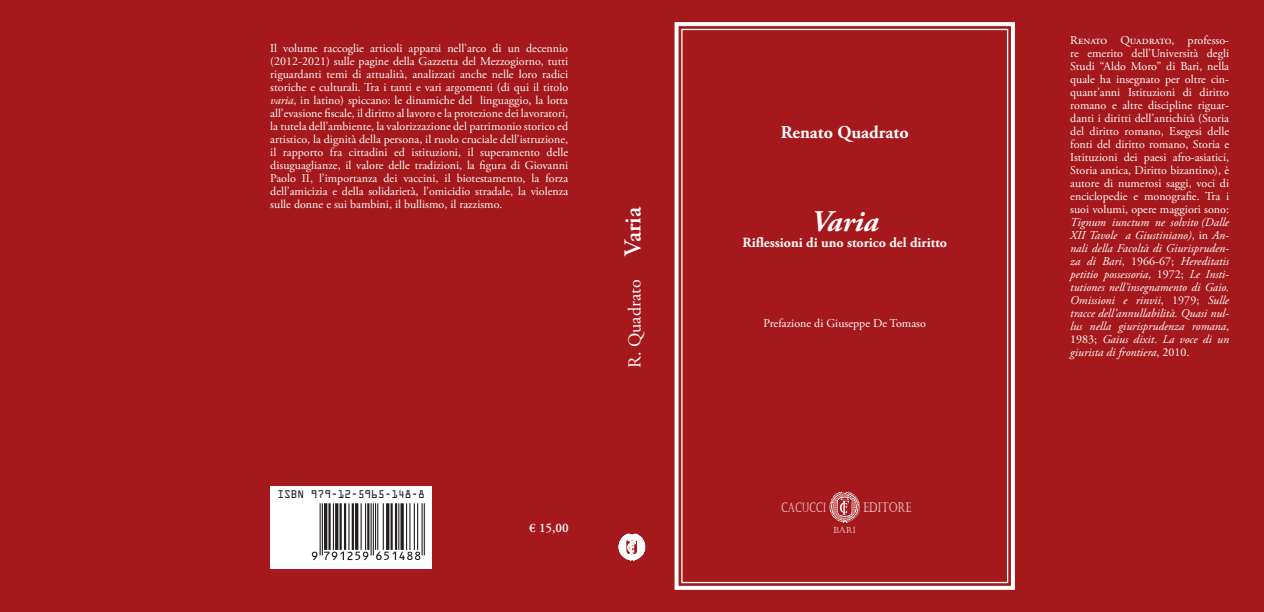
<style>
.page{position:relative;width:1264px;height:612px;background:#fff}
.page>*{position:absolute;margin:0;border:0;box-sizing:border-box;transform-origin:0 0}
.t1{font:italic 700 30px "Adobe Garamond Pro";color:#fff}
.t2{font:18px "Adobe Garamond Pro";color:#fff}
.t3{font:700 18px "Adobe Garamond Pro";color:#fff}
.t4{font:700 14px "Adobe Garamond Pro";color:#fff}
.t5{font:13.6px "Castellar";color:#fff;scale:.74 1}
.t6{font:13.1px "Castellar";color:#fff;scale:.67 1}
.t7{font:600 13px "Adobe Garamond Pro";color:#fff}
.t8{font:12px/13px "Adobe Garamond Pro";color:#fff;text-align:justify}
.t9{font:italic 12px/13px "Adobe Garamond Pro";color:#fff;text-align:justify}
.t10{font:10px "OCRA Std";color:#231f20;scale:.93 1}
.t11{font:8.7px "Castellar";color:#fff}
.s1{font-style:italic}
.s2{font-weight:600;font-size:24px}
.s3{font-style:normal}
</style>
<div class="page">
<div style="left:0;top:0;width:1263px;height:611px;background:#a5181b"></div>
<svg style="left:618px;top:533px;width:27px;height:27px"></svg>
<div style="left:270px;top:485px;width:162px;height:83px;background:#fff"></div>
<svg style="left:674px;top:22px;width:341px;height:568px"></svg>
<svg style="left:312px;top:503px;width:113px;height:56px"></svg>
<p class="t8" style="left:270px;top:42px;width:299px">Il volume raccoglie articoli apparsi nell’arco di un decennio (2012-2021) sulle pagine della Gazzetta del Mezzogiorno, tutti riguardanti temi di attualità, analizzati anche nelle loro radici storiche e culturali. Tra i tanti e vari argomenti (di qui il titolo <span class="s1">varia</span>, in latino) spiccano: le dinamiche del linguaggio, la lotta all’evasione fiscale, il diritto al lavoro e la protezione dei lavoratori, la tutela dell’ambiente, la valorizzazione del patrimonio storico ed artistico, la dignità della persona, il ruolo cruciale dell’istruzione, il rapporto fra cittadini ed istituzioni, il superamento delle disuguaglianze, il valore delle tradizioni, la figura di Giovanni Paolo II, l’importanza dei vaccini, il biotestamento, la forza dell’amicizia e della solidarietà, l’omicidio stradale, la violenza sulle donne e sui bambini, il bullismo, il razzismo.</p>
<p class="t10" style="left:277px;top:489px;width:160px">ISBN 979-12-5965-148-8</p>
<p class="t7" style="left:529px;top:519px;width:41px">€ 15,00</p>
<h2 class="t2" style="left:624px;top:367px;width:162px;rotate:-90deg">R. Quadrato <span class="s2">Varia</span></h2>
<h2 class="t3" style="left:780px;top:121px;width:129px">Renato Quadrato</h2>
<h1 class="t1" style="left:810px;top:203px;width:69px">Varia</h1>
<p class="t4" style="left:742px;top:234px;width:206px">Riflessioni di uno storico del diritto</p>
<p class="t8" style="left:763px;top:316px;width:164px">Prefazione di Giuseppe De Tomaso</p>
<p class="t6" style="left:781px;top:499px;width:68px">CACUCCI</p>
<p class="t5" style="left:862px;top:499px;width:66px">EDITORE</p>
<p class="t11" style="left:832px;top:524px;width:24px">BARI</p>
<p class="t8" style="left:1069px;top:34px;width:160px">Renato Quadrato, professo&shy;re emerito dell’Università degli Studi “Aldo Moro” di Bari, nella quale ha insegnato per oltre cin&shy;quant’anni Istituzioni di diritto romano e altre discipline riguar&shy;danti i diritti dell’antichità (Storia del diritto romano, Esegesi delle fonti del diritto romano, Storia e Istituzioni dei paesi afro-asiatici, Storia antica, Diritto bizantino), è autore di numerosi saggi, voci di enciclopedie e monografie. Tra i suoi volumi, opere maggiori sono:</p>
<p class="t9" style="left:1069px;top:216px;width:160px">Tignum iunctum ne solvito (Dalle XII Tavole a Giustiniano)<span class="s3">, in</span> An&shy;nali della Facoltà di Giurispruden&shy;za di Bari<span class="s3">, 1966-67;</span> Hereditatis petitio possessoria<span class="s3">, 1972;</span> Le Insti&shy;tutiones nell’insegnamento di Gaio.<br>Omissioni e rinvii<span class="s3">, 1979;</span> Sulle tracce dell’annullabilità. Quasi nul&shy;lus nella giurisprudenza romana<span class="s3">, 1983;</span> Gaius dixit. La voce di un giurista di frontiera<span class="s3">, 2010.</span></p>
</div>
